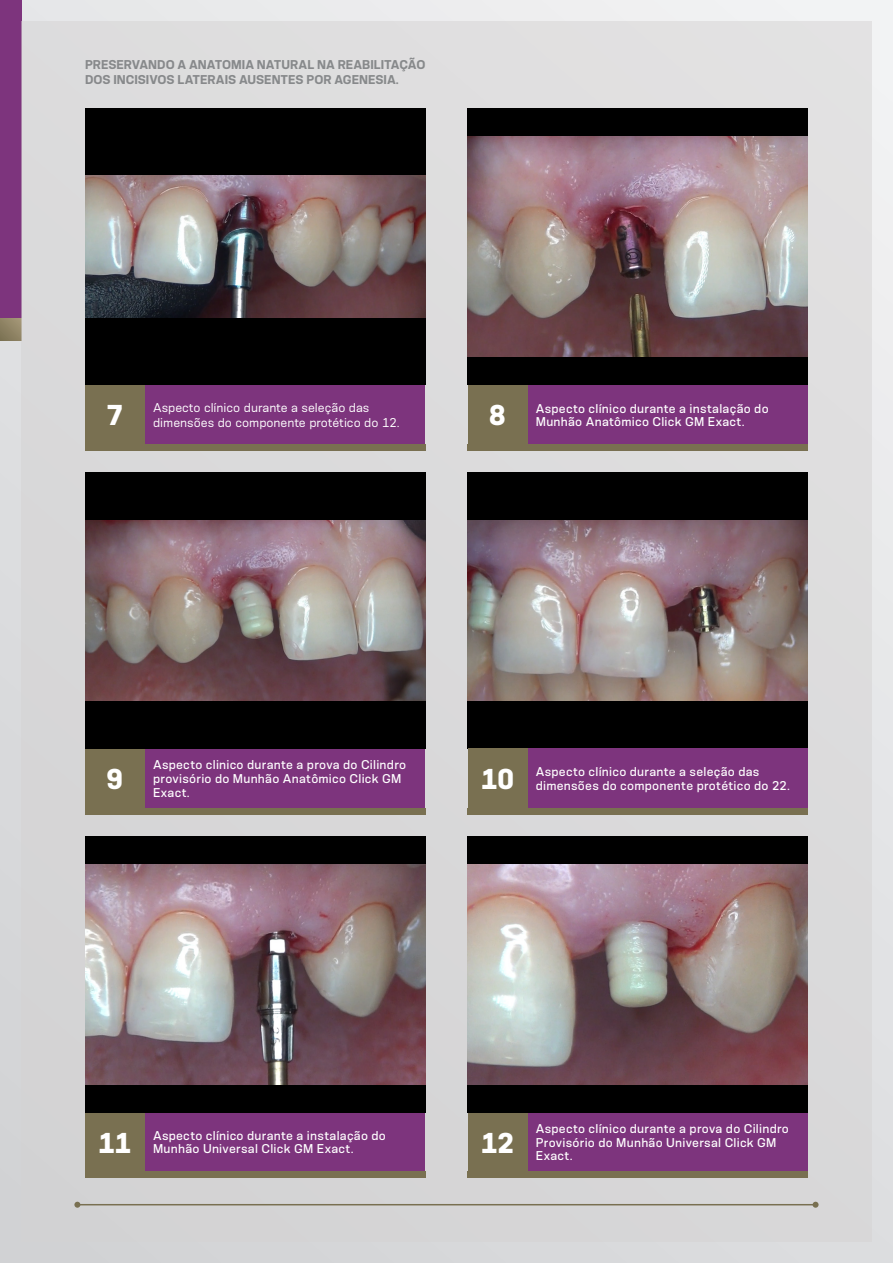
<style>
.page{position:relative;width:893px;height:1263px;background:#fff}
.page>*{position:absolute;margin:0;border:0;box-sizing:border-box;transform-origin:0 0}
.t1{font:800 27px "Konsens";color:#fff}
.Legendas{font:500 12px/13.8px "Konsens";letter-spacing:.02em;color:#fff}
.t2{font:700 12px/15px "Konsens";letter-spacing:-.005em;color:#87898b}
.t3{font:12px "Konsens";color:#fff}
</style>
<div class="page">
<div style="left:0;top:0;width:893px;height:1263px;background:linear-gradient(to right,#dadbdd,#e8e9ea)"></div>
<div style="left:0;top:0;width:21px;height:319px;background:#7d347d"></div>
<svg style="left:0;top:319px;width:21px;height:21px"></svg>
<div style="left:21px;top:21px;width:851px;height:1221px;background:#dadadb"></div>
<hr style="left:77px;top:1204px;width:739px;height:1px;background:#797051">
<svg style="left:74px;top:1202px;width:6px;height:6px"></svg>
<svg style="left:813px;top:1202px;width:6px;height:6px"></svg>
<div style="left:468px;top:108px;width:340px;height:277px;background:#000"></div>
<div style="left:145px;top:385px;width:280px;height:59px;background:#7d347d"></div>
<div style="left:85px;top:444px;width:340px;height:7px;background:#797051"></div>
<div style="left:85px;top:385px;width:60px;height:59px;background:#797051"></div>
<div style="left:527px;top:385px;width:281px;height:59px;background:#7d347d"></div>
<div style="left:468px;top:444px;width:340px;height:7px;background:#797051"></div>
<div style="left:468px;top:385px;width:59px;height:59px;background:#797051"></div>
<div style="left:85px;top:108px;width:340px;height:277px;background:#000"></div>
<div style="left:468px;top:472px;width:340px;height:276px;background:#000"></div>
<div style="left:145px;top:748px;width:280px;height:60px;background:#7d347d"></div>
<div style="left:85px;top:808px;width:340px;height:6px;background:#797051"></div>
<div style="left:85px;top:748px;width:60px;height:60px;background:#797051"></div>
<div style="left:145px;top:1112px;width:280px;height:59px;background:#7d347d"></div>
<div style="left:527px;top:1112px;width:281px;height:59px;background:#7d347d"></div>
<div style="left:85px;top:1171px;width:340px;height:7px;background:#797051"></div>
<div style="left:468px;top:1171px;width:340px;height:7px;background:#797051"></div>
<div style="left:85px;top:1112px;width:60px;height:59px;background:#797051"></div>
<div style="left:468px;top:1112px;width:59px;height:59px;background:#797051"></div>
<div style="left:527px;top:748px;width:281px;height:60px;background:#7d347d"></div>
<div style="left:468px;top:808px;width:340px;height:6px;background:#797051"></div>
<div style="left:468px;top:748px;width:59px;height:60px;background:#797051"></div>
<div style="left:85px;top:472px;width:340px;height:276px;background:#000"></div>
<div style="left:85px;top:836px;width:340px;height:276px;background:#000"></div>
<div style="left:468px;top:836px;width:340px;height:276px;background:#000"></div>
<img style="left:85px;top:176px;width:340px;height:141px">
<img style="left:468px;top:137px;width:340px;height:219px">
<img style="left:468px;top:520px;width:340px;height:180px">
<img style="left:85px;top:520px;width:340px;height:180px">
<img style="left:85px;top:864px;width:340px;height:220px">
<img style="left:468px;top:864px;width:340px;height:221px">
<p class="t2" style="left:85px;top:57px;width:342px">PRESERVANDO A ANATOMIA NATURAL NA REABILITAÇÃO<br>DOS INCISIVOS LATERAIS AUSENTES POR AGENESIA.</p>
<p class="t1" style="left:107px;top:398px;width:18px">7</p>
<p class="t3" style="left:153px;top:400px;width:218px">Aspecto clínico durante a seleção das</p>
<p class="t3" style="left:153px;top:415px;width:248px">dimensões do componente protético do 12.</p>
<p class="t1" style="left:489px;top:398px;width:18px">8</p>
<p class="Legendas" style="left:536px;top:401px;width:234px">Aspecto clínico durante a instalação do</p>
<p class="Legendas" style="left:536px;top:415px;width:210px">Munhão Anatômico Click GM Exact.</p>
<p class="t1" style="left:107px;top:761px;width:18px">9</p>
<p class="Legendas" style="left:153px;top:757px;width:255px">Aspecto clinico durante a prova do Cilindro provisório do Munhão Anatômico Click GM</p>
<p class="Legendas" style="left:153px;top:785px;width:38px">Exact.</p>
<p class="t1" style="left:481px;top:761px;width:34px">10</p>
<p class="Legendas" style="left:536px;top:764px;width:225px">Aspecto clínico durante a seleção das</p>
<p class="Legendas" style="left:536px;top:778px;width:256px">dimensões do componente protético do 22.</p>
<p class="Legendas" style="left:153px;top:1128px;width:234px">Aspecto clínico durante a instalação do<br>Munhão Universal Click GM Exact.</p>
<p class="Legendas" style="left:536px;top:1121px;width:255px">Aspecto clínico durante a prova do Cilindro<br>Provisório do Munhão Universal Click GM</p>
<p class="t1" style="left:98px;top:1125px;width:34px">11</p>
<p class="t1" style="left:481px;top:1125px;width:34px">12</p>
<p class="Legendas" style="left:536px;top:1149px;width:38px">Exact.</p>
</div>
